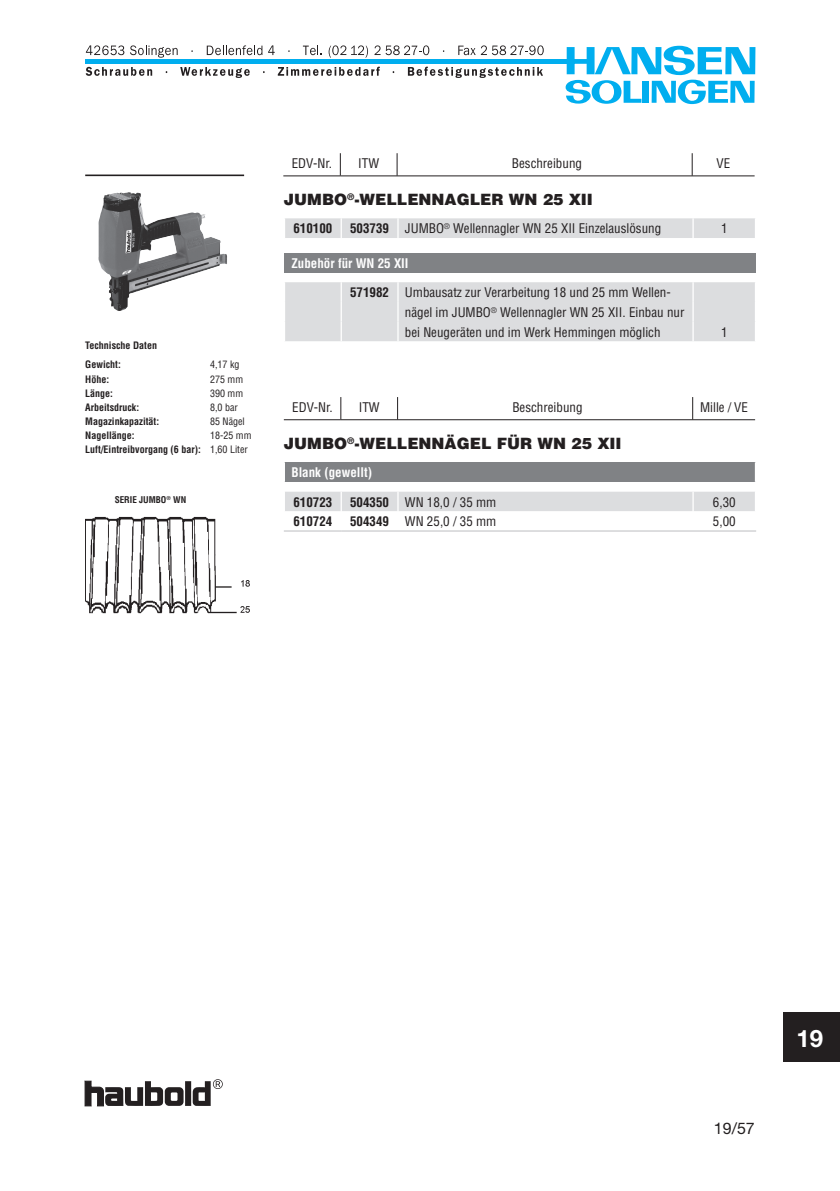
<style>
.page{position:relative;width:840px;height:1191px;background:#fff}
.page>*{position:absolute;margin:0;border:0;box-sizing:border-box;transform-origin:0 0}
.t1{font:700 24px "Helvetica Neue";color:#fff}
.t2{font:16px "Helvetica Neue";color:#231f20}
.t3{font:900 15.6px "Helvetica";color:#231f20}
.t4{font:condensed 13px/19.6px "Helvetica";color:#231f20}
.t5{font:700 condensed 13px "Helvetica";color:#fdfdfd}
.t6{font:700 condensed 13px "Helvetica";color:#231f20}
.t7{font:700 condensed 10px/19.2px "Helvetica";color:#231f20}
.t8{font:condensed 10px "Helvetica";color:#231f20}
.t9{font:700 condensed 9px "Helvetica";color:#231f20}
.s1{font-weight:400}
.s2{font-weight:700}
</style>
<div class="page">
<div style="left:782px;top:1012px;width:57px;height:50px;background:#231f20"></div>
<svg style="left:340px;top:153px;width:1px;height:23px"></svg>
<svg style="left:396px;top:153px;width:1px;height:23px"></svg>
<svg style="left:691px;top:153px;width:1px;height:23px"></svg>
<hr style="left:283px;top:176px;width:57px;height:1px;background:#231f20">
<hr style="left:340px;top:176px;width:414px;height:1px;background:#231f20">
<hr style="left:85px;top:174px;width:159px;height:2px;background:#231f20">
<svg style="left:340px;top:397px;width:1px;height:22px"></svg>
<svg style="left:397px;top:397px;width:1px;height:22px"></svg>
<svg style="left:692px;top:397px;width:1px;height:22px"></svg>
<hr style="left:284px;top:419px;width:57px;height:1px;background:#231f20">
<hr style="left:341px;top:419px;width:413px;height:1px;background:#231f20">
<svg style="left:284px;top:272px;width:471px;height:69px;background:#dfe0e2"></svg>
<div style="left:284px;top:253px;width:471px;height:19px;background:#808285"></div>
<hr style="left:340px;top:282px;width:2px;height:20px;background:#fff">
<svg style="left:340px;top:302px;width:2px;height:19px"></svg>
<svg style="left:284px;top:282px;width:1px;height:59px"></svg>
<hr style="left:340px;top:321px;width:2px;height:20px;background:#fff">
<div style="left:285px;top:218px;width:470px;height:20px;background:#dcdddf"></div>
<svg style="left:397px;top:282px;width:1px;height:59px"></svg>
<svg style="left:692px;top:282px;width:1px;height:59px"></svg>
<svg style="left:754px;top:282px;width:1px;height:59px"></svg>
<svg style="left:284px;top:462px;width:471px;height:49px"></svg>
<hr style="left:284px;top:530px;width:57px;height:1px;background:#bcbdc0">
<hr style="left:341px;top:530px;width:414px;height:1px;background:#bcbdc0">
<img style="left:85px;top:516px;width:165px;height:98px">
<img style="left:98px;top:192px;width:51px;height:119px">
<svg style="left:85px;top:1079px;width:138px;height:27px"></svg>
<svg style="left:565px;top:46px;width:190px;height:58px"></svg>
<svg style="left:86px;top:45px;width:38px;height:10px"></svg>
<svg style="left:130px;top:45px;width:47px;height:13px"></svg>
<svg style="left:207px;top:45px;width:55px;height:10px"></svg>
<svg style="left:268px;top:45px;width:6px;height:10px"></svg>
<svg style="left:303px;top:46px;width:19px;height:9px"></svg>
<svg style="left:328px;top:45px;width:40px;height:13px"></svg>
<svg style="left:374px;top:45px;width:55px;height:10px"></svg>
<svg style="left:458px;top:45px;width:85px;height:10px"></svg>
<svg style="left:86px;top:67px;width:66px;height:9px"></svg>
<svg style="left:180px;top:67px;width:70px;height:11px"></svg>
<svg style="left:278px;top:67px;width:101px;height:9px"></svg>
<svg style="left:407px;top:67px;width:135px;height:11px"></svg>
<div style="left:85px;top:59px;width:489px;height:5px;background:#00aeef"></div>
<p class="t7" style="left:85px;top:336px;width:73px">Technische Daten<br>Gewicht:</p>
<p class="t8" style="left:210px;top:358px;width:31px">4,17 kg</p>
<p class="t7" style="left:85px;top:369px;width:25px">Höhe:</p>
<p class="t8" style="left:210px;top:372px;width:35px">275 mm</p>
<p class="t7" style="left:85px;top:383px;width:29px">Länge:</p>
<p class="t8" style="left:210px;top:387px;width:35px">390 mm</p>
<p class="t7" style="left:85px;top:397px;width:55px">Arbeitsdruck:</p>
<p class="t8" style="left:210px;top:401px;width:29px">8,0 bar</p>
<p class="t7" style="left:85px;top:412px;width:75px">Magazinkapazität:</p>
<p class="t8" style="left:210px;top:415px;width:36px">85 Nägel</p>
<p class="t7" style="left:85px;top:426px;width:51px">Nagellänge:</p>
<p class="t7" style="left:85px;top:428px;width:168px;line-height:14.2px;text-indent:125px"><span class="s1">18-25 mm<br></span>Luft/Eintreibvorgang (6 bar): <span class="s1">1,60 Liter</span></p>
<p class="t9" style="left:115px;top:494px;width:73px">SERIE JUMBO<sup>®</sup> WN</p>
<p class="t4" style="left:291px;top:154px;width:42px">EDV-Nr.</p>
<p class="t4" style="left:358px;top:154px;width:22px">ITW</p>
<p class="t4" style="left:511px;top:154px;width:72px">Beschreibung</p>
<p class="t4" style="left:716px;top:154px;width:15px">VE</p>
<p class="t3" style="left:284px;top:190px;width:310px">JUMBO<sup>®</sup>-WELLENNAGLER WN 25 XII</p>
<p class="t6" style="left:293px;top:220px;width:40px">610100</p>
<p class="t4" style="left:350px;top:219px;width:312px"><span class="s2">503739</span> JUMBO<sup>®</sup> Wellennagler WN 25 XII Einzelauslösung</p>
<p class="t4" style="left:720px;top:219px;width:8px">1</p>
<p class="t5" style="left:291px;top:255px;width:118px">Zubehör für WN 25 XII</p>
<p class="t4" style="left:405px;top:283px;width:281px;text-indent:-55px"><span class="s2">571982</span> Umbausatz zur Verarbeitung 18 und 25 mm Wellen&shy;nägel im JUMBO<sup>®</sup> Wellennagler WN 25 XII. Einbau nur bei Neugeräten und im Werk Hemmingen möglich</p>
<p class="t4" style="left:720px;top:322px;width:8px">1</p>
<p class="t4" style="left:292px;top:397px;width:42px">EDV-Nr.</p>
<p class="t4" style="left:358px;top:397px;width:22px">ITW</p>
<p class="t4" style="left:512px;top:397px;width:72px">Beschreibung</p>
<p class="t4" style="left:699px;top:397px;width:49px">Mille / VE</p>
<p class="t3" style="left:284px;top:433px;width:339px">JUMBO<sup>®</sup>-WELLENNÄGEL FÜR WN 25 XII</p>
<p class="t5" style="left:291px;top:464px;width:82px">Blank (gewellt)</p>
<p class="t6" style="left:293px;top:494px;width:40px">610723</p>
<p class="t4" style="left:350px;top:492px;width:148px"><span class="s2">504350</span> WN 18,0 / 35 mm</p>
<p class="t4" style="left:712px;top:492px;width:24px">6,30</p>
<p class="t6" style="left:293px;top:513px;width:40px">610724</p>
<p class="t4" style="left:350px;top:512px;width:148px"><span class="s2">504349</span> WN 25,0 / 35 mm</p>
<p class="t4" style="left:712px;top:512px;width:24px">5,00</p>
<p class="t2" style="left:713px;top:1119px;width:42px">19/57</p>
<h1 class="t1" style="left:796px;top:1023px;width:28px">19</h1>
</div>
